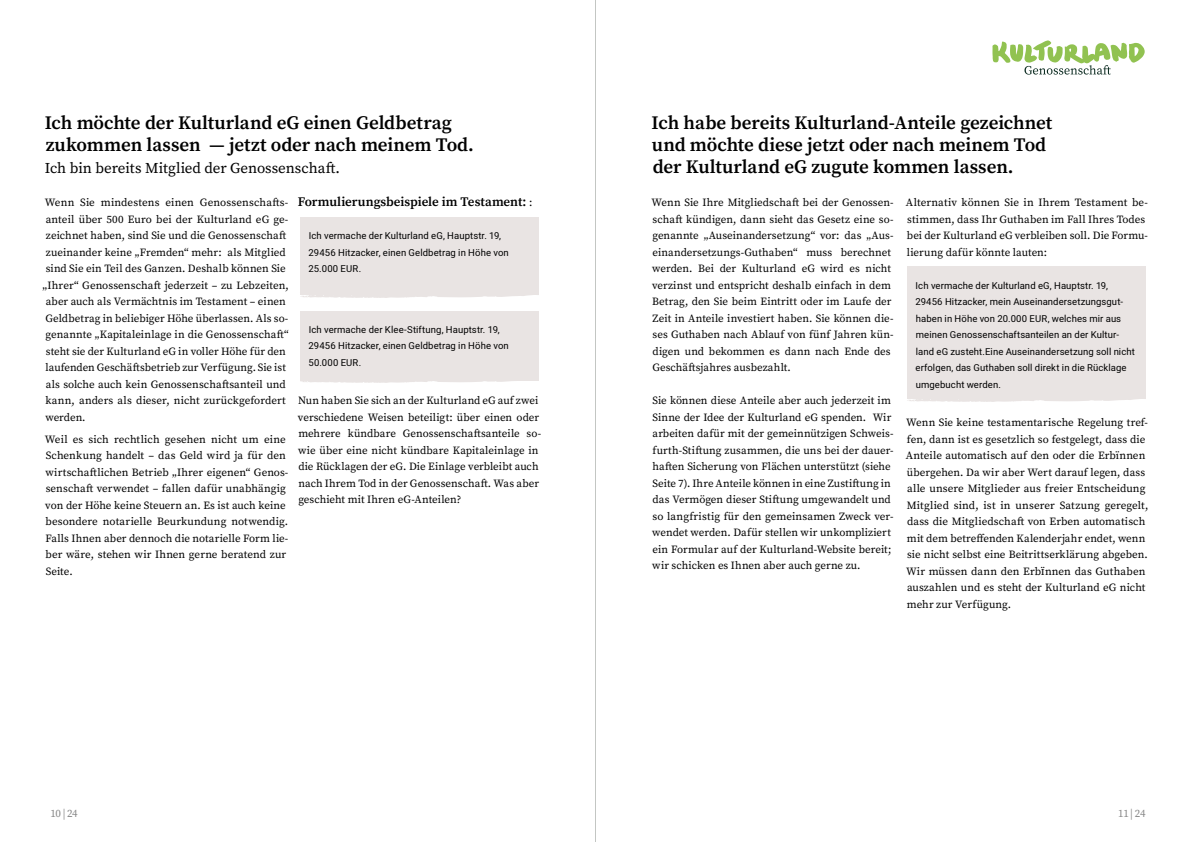
<style>
.page{position:relative;width:1191px;height:842px;background:#fff}
.page>*{position:absolute;margin:0;border:0;box-sizing:border-box;transform-origin:0 0}
.t1{font:600 19px/22px "Source Serif Pro";letter-spacing:-.005em;color:#000}
.t2{font:15px "Source Serif Pro";letter-spacing:-.005em;color:#000}
.t3{font:600 13px "Source Serif Pro";letter-spacing:-.005em;color:#000}
.t4{font:11px/16.5px "Source Serif Pro";letter-spacing:.005em;color:#000}
.t5{font:11px "Source Serif Pro";letter-spacing:-.025em;color:#878787}
.t6{font:9.5px/16.5px "Heebo";letter-spacing:.01em;color:#000}
.s1{font-weight:400;font-size:11px}
</style>
<div class="page">
<svg style="left:992px;top:40px;width:152px;height:35px"></svg>
<svg style="left:300px;top:380px;width:239px;height:3px"></svg>
<div style="left:300px;top:311px;width:239px;height:69px;background:#e9e4e3"></div>
<svg style="left:300px;top:291px;width:239px;height:7px"></svg>
<div style="left:300px;top:217px;width:239px;height:74px;background:#e9e4e3"></div>
<svg style="left:907px;top:399px;width:229px;height:3px"></svg>
<div style="left:906px;top:267px;width:239px;height:132px;background:#e9e4e3"></div>
<hr style="left:595px;top:0;width:1px;height:842px;background:#c3c6c3">
<h1 class="t1" style="left:45px;top:112px;width:430px">Ich möchte der Kulturland eG einen Geldbetrag zukommen lassen — jetzt oder nach meinem Tod.</h1>
<h2 class="t2" style="left:45px;top:158px;width:297px">Ich bin bereits Mitglied der Genossenschaft.</h2>
<p class="t4" style="left:45px;top:194px;width:245px">Wenn Sie mindestens einen Genossenschafts-</p>
<p class="t4" style="left:46px;top:211px;width:244px">anteil über 500 Euro bei der Kulturland eG ge-</p>
<p class="t4" style="left:46px;top:227px;width:242px">zeichnet haben, sind Sie und die Genossenschaft</p>
<p class="t4" style="left:46px;top:244px;width:241px">zueinander keine „Fremden“ mehr: als Mitglied</p>
<p class="t4" style="left:46px;top:260px;width:241px">sind Sie ein Teil des Ganzen. Deshalb können Sie</p>
<p class="t4" style="left:43px;top:277px;width:248px">„Ihrer“ Genossenschaft jederzeit – zu Lebzeiten,</p>
<p class="t4" style="left:46px;top:293px;width:242px">aber auch als Vermächtnis im Testament – einen</p>
<p class="t4" style="left:45px;top:310px;width:244px">Geldbetrag in beliebiger Höhe überlassen. Als so-</p>
<p class="t4" style="left:46px;top:326px;width:244px">genannte „Kapitaleinlage in die Genossenschaft“</p>
<p class="t4" style="left:46px;top:343px;width:242px">steht sie der Kulturland eG in voller Höhe für den</p>
<p class="t4" style="left:46px;top:359px;width:242px">laufenden Geschäftsbetrieb zur Verfügung. Sie ist</p>
<p class="t4" style="left:46px;top:376px;width:242px">als solche auch kein Genossenschaftsanteil und</p>
<p class="t4" style="left:46px;top:392px;width:242px">kann, anders als dieser, nicht zurückgefordert</p>
<p class="t4" style="left:45px;top:409px;width:42px">werden.</p>
<p class="t4" style="left:45px;top:431px;width:245px">Weil es sich rechtlich gesehen nicht um eine Schenkung handelt – das Geld wird ja für den wirtschaftlichen Betrieb „Ihrer eigenen“ Genos&shy;senschaft verwendet – fallen dafür unabhängig von der Höhe keine Steuern an. Es ist auch keine besondere notarielle Beurkundung notwendig.<br>Falls Ihnen aber dennoch die notarielle Form lie&shy;ber wäre, stehen wir Ihnen gerne beratend zur Seite.</p>
<p class="t3" style="left:298px;top:193px;width:236px">Formulierungsbeispiele im Testament: <span class="s1">:</span></p>
<p class="t6" style="left:308px;top:227px;width:202px">Ich vermache der Kulturland eG, Hauptstr. 19,<br>29456 Hitzacker, einen Geldbetrag in Höhe von<br>25.000 EUR.</p>
<p class="t6" style="left:308px;top:249px;width:202px">29456 Hitzacker, einen Geldbetrag in Höhe von<br>20.000 EUR.</p>
<p class="t6" style="left:308px;top:321px;width:202px">Ich vermache der Klee-Stiftung, Hauptstr. 19,<br>29456 Hitzacker, einen Geldbetrag in Höhe von<br>50.000 EUR.</p>
<p class="t4" style="left:298px;top:392px;width:245px">Nun haben Sie sich an der Kulturland eG auf zwei verschiedene Weisen beteiligt: über einen oder mehrere kündbare Genossenschaftsanteile so&shy;wie über eine nicht kündbare Kapitaleinlage in die Rücklagen der eG. Die Einlage verbleibt auch nach Ihrem Tod in der Genossenschaft. Was aber geschieht mit Ihren eG-Anteilen?</p>
<h1 class="t1" style="left:651px;top:112px;width:402px">Ich habe bereits Kulturland-Anteile gezeichnet und möchte diese jetzt oder nach meinem Tod der Kulturland eG zugute kommen lassen.</h1>
<p class="t4" style="left:651px;top:194px;width:243px">Wenn Sie Ihre Mitgliedschaft bei der Genossen&shy;schaft kündigen, dann sieht das Gesetz eine so&shy;genannte „Auseinandersetzung“ vor: das „Aus&shy;einandersetzungs-Guthaben“ muss berechnet werden. Bei der Kulturland eG wird es nicht verzinst und entspricht deshalb einfach in dem Betrag, den Sie beim Eintritt oder im Laufe der Zeit in Anteile investiert haben. Sie können die&shy;ses Guthaben nach Ablauf von fünf Jahren kün&shy;digen und bekommen es dann nach Ende des Geschäftsjahres ausbezahlt.</p>
<p class="t4" style="left:652px;top:392px;width:243px">Sie können diese Anteile aber auch jederzeit im Sinne der Idee der Kulturland eG spenden. Wir arbeiten dafür mit der gemeinnützigen Schweis&shy;furth-Stiftung zusammen, die uns bei der dauer&shy;haften Sicherung von Flächen unterstützt (siehe Seite 7). Ihre Anteile können in eine Zustiftung in das Vermögen dieser Stiftung umgewandelt und so langfristig für den gemeinsamen Zweck ver&shy;wendet werden. Dafür stellen wir unkompliziert ein Formular auf der Kulturland-Website bereit; wir schicken es Ihnen aber auch gerne zu.</p>
<p class="t4" style="left:906px;top:194px;width:243px">Alternativ können Sie in Ihrem Testament be&shy;stimmen, dass Ihr Guthaben im Fall Ihres Todes bei der Kulturland eG verbleiben soll. Die Formu&shy;lierung dafür könnte lauten:</p>
<p class="t6" style="left:915px;top:277px;width:221px">Ich vermache der Kulturland eG, Hauptstr. 19, 29456 Hitzacker, mein Auseinandersetzungsgut&shy;haben in Höhe von 20.000 EUR, welches mir aus meinen Genossenschaftsanteilen an der Kultur&shy;land eG zusteht.Eine Auseinandersetzung soll nicht erfolgen, das Guthaben soll direkt in die Rücklage umgebucht werden.</p>
<p class="t4" style="left:906px;top:414px;width:244px">Wenn Sie keine testamentarische Regelung tref&shy;fen, dann ist es gesetzlich so festgelegt, dass die Anteile automatisch auf den oder die Erbïnnen übergehen. Da wir aber Wert darauf legen, dass alle unsere Mitglieder aus freier Entscheidung Mitglied sind, ist in unserer Satzung geregelt, dass die Mitgliedschaft von Erben automatisch mit dem betreffenden Kalenderjahr endet, wenn sie nicht selbst eine Beitrittserklärung abgeben.<br>Wir müssen dann den ErbÏnnen das Guthaben auszahlen und es steht der Kulturland eG nicht mehr zur Verfügung.</p>
<p class="t5" style="left:50px;top:806px;width:29px">10 |24</p>
<p class="t5" style="left:1118px;top:806px;width:29px">11|24</p>
</div>
